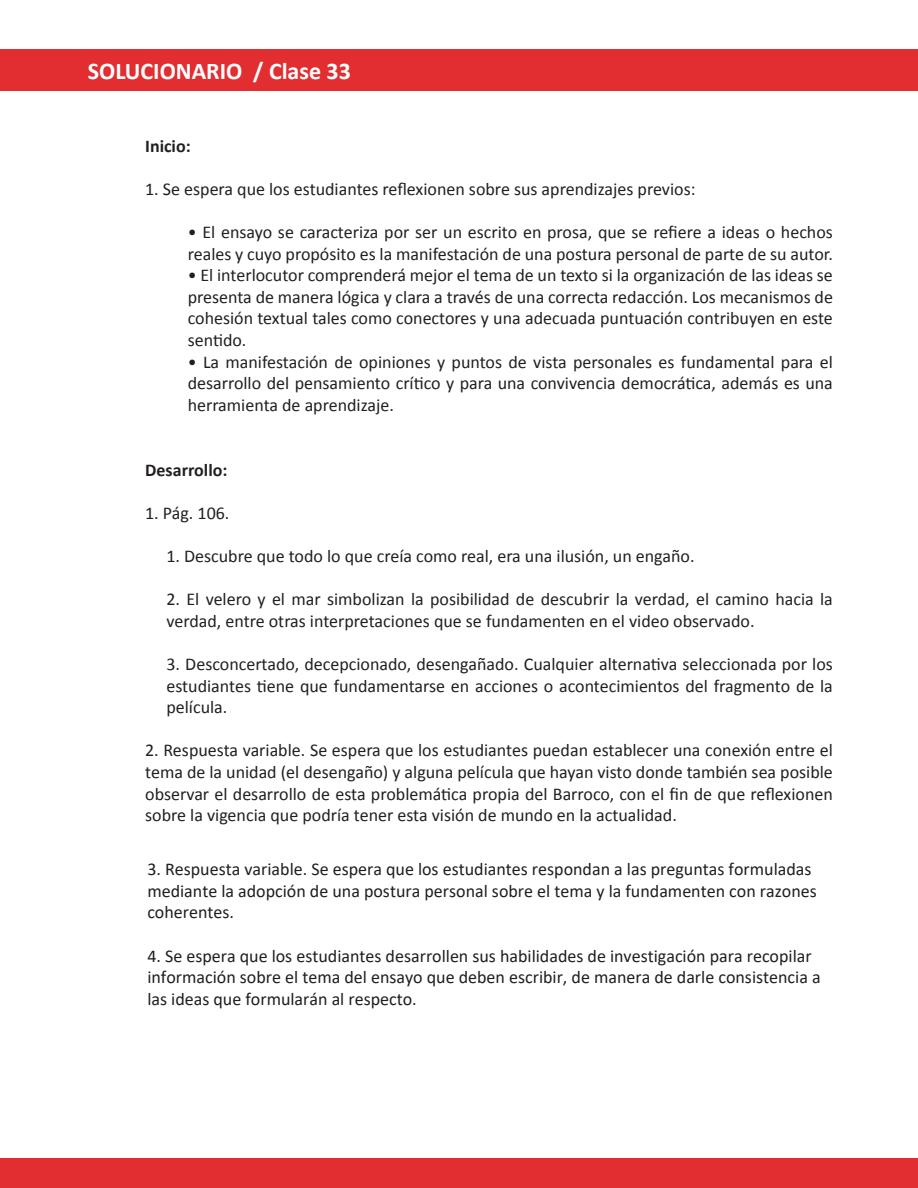
<style>
.page{position:relative;width:918px;height:1188px;background:#fff}
.page>*{position:absolute;margin:0;border:0;box-sizing:border-box;transform-origin:0 0}
.t1{font:700 24px "Calibri";color:#fff}
.t2{font:18px/21.6px "Calibri";color:#231f20;text-align:justify}
.t3{font:18px/21.6px "Calibri";color:#221e1f}
.t4{font:700 18px "Calibri";color:#231f20}
</style>
<div class="page">
<div style="left:0;top:50px;width:918px;height:41px;background:#e22e31"></div>
<div style="left:0;top:1158px;width:918px;height:30px;background:#e22e31"></div>
<p class="t1" style="left:88px;top:54px;width:265px">SOLUCIONARIO / Clase 33</p>
<p class="t4" style="left:145px;top:133px;width:47px">Inicio:</p>
<p class="t2" style="left:145px;top:177px;width:552px">1. Se espera que los estudiantes reflexionen sobre sus aprendizajes previos:</p>
<p class="t2" style="left:188px;top:220px;width:647px">• El ensayo se caracteriza por ser un escrito en prosa, que se refiere a ideas o hechos reales y cuyo propósito es la manifestación de una postura personal de parte de su autor.</p>
<p class="t2" style="left:188px;top:264px;width:647px">• El interlocutor comprenderá mejor el tema de un texto si la organización de las ideas se presenta de manera lógica y clara a través de una correcta redacción. Los mecanismos de cohesión textual tales como conectores y una adecuada puntuación contribuyen en este sentido.</p>
<p class="t2" style="left:188px;top:350px;width:647px">• La manifestación de opiniones y puntos de vista personales es fundamental para el desarrollo del pensamiento crítico y para una convivencia democrática, además es una herramienta de aprendizaje.</p>
<p class="t4" style="left:145px;top:457px;width:84px">Desarrollo:</p>
<p class="t2" style="left:145px;top:501px;width:86px">1. Pág. 106.</p>
<p class="t2" style="left:166px;top:544px;width:530px">1. Descubre que todo lo que creía como real, era una ilusión, un engaño.</p>
<p class="t2" style="left:166px;top:588px;width:668px">2. El velero y el mar simbolizan la posibilidad de descubrir la verdad, el camino hacia la verdad, entre otras interpretaciones que se fundamenten en el video observado.</p>
<p class="t2" style="left:166px;top:652px;width:668px">3. Desconcertado, decepcionado, desengañado. Cualquier alternativa seleccionada por los estudiantes tiene que fundamentarse en acciones o acontecimientos del fragmento de la película.</p>
<p class="t2" style="left:145px;top:739px;width:689px">2. Respuesta variable. Se espera que los estudiantes puedan establecer una conexión entre el tema de la unidad (el desengaño) y alguna película que hayan visto donde también sea posible observar el desarrollo de esta problemática propia del Barroco, con el fin de que reflexionen sobre la vigencia que podría tener esta visión de mundo en la actualidad.</p>
<p class="t3" style="left:147px;top:858px;width:671px">3. Respuesta variable. Se espera que los estudiantes respondan a las preguntas formuladas mediante la adopción de una postura personal sobre el tema y la fundamenten con razones coherentes.</p>
<p class="t3" style="left:147px;top:944px;width:675px">4. Se espera que los estudiantes desarrollen sus habilidades de investigación para recopilar información sobre el tema del ensayo que deben escribir, de manera de darle consistencia a las ideas que formularán al respecto.</p>
</div>
